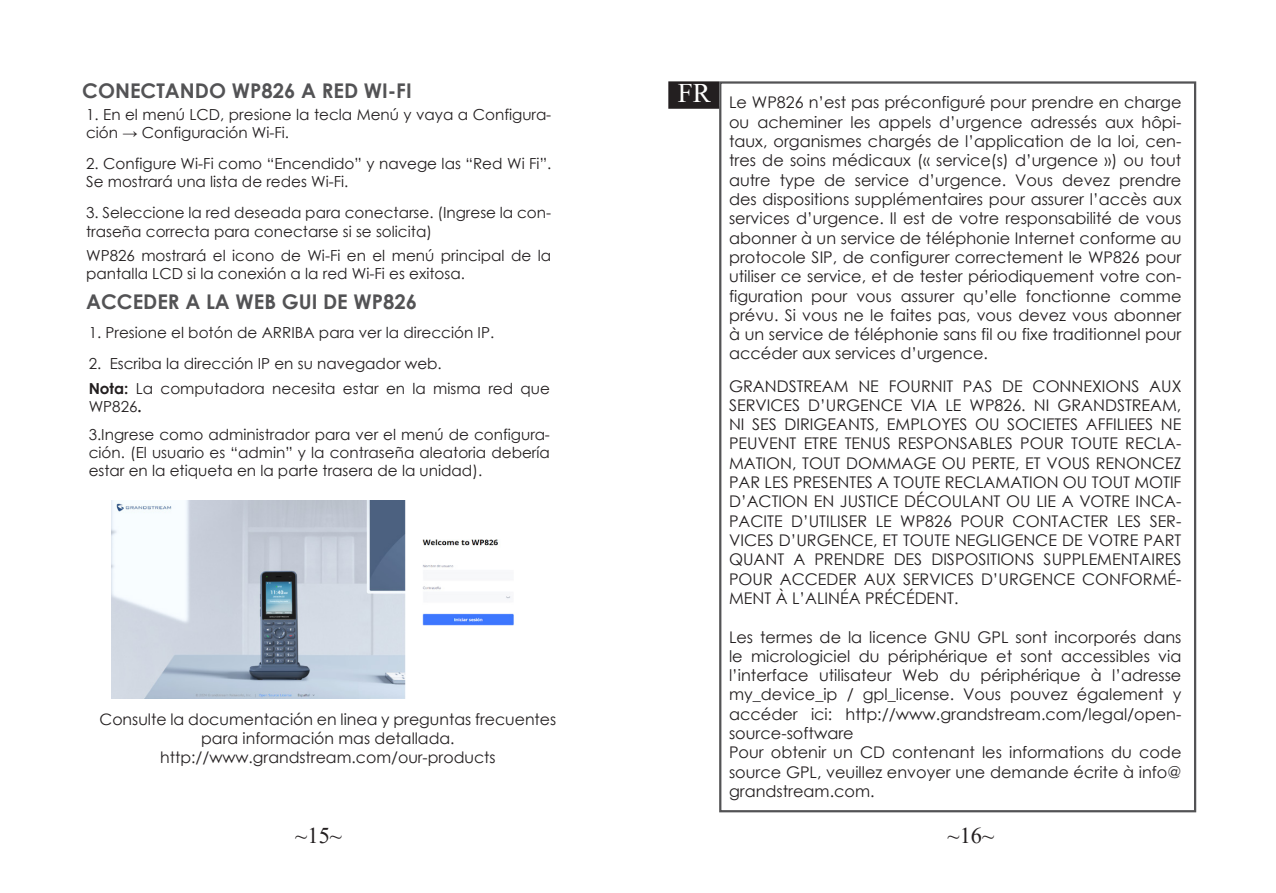
<style>
.page{position:relative;width:1276px;height:893px;background:#fff}
.page>*{position:absolute;margin:0;border:0;box-sizing:border-box;transform-origin:0 0}
.t1{font:27px "Times New Roman";color:#fff}
.t2{font:22.5px "Times New Roman";color:#231f20}
.t3{font:700 20.25px "Century Gothic";color:#535355}
.t4{font:16.2px/19.3px "Century Gothic";color:#231f20;text-align:justify}
.t5{font:15.75px/18.9px "Century Gothic";color:#231f20;text-align:center}
.t6{font:15.3px/18.2px "Century Gothic";color:#231f20}
.s1{font-weight:700}
</style>
<div class="page">
<img style="left:112px;top:500px;width:402px;height:198px">
<div style="left:719px;top:81px;width:477px;height:731px;border:2px solid #535355"></div>
<div style="left:669px;top:83px;width:50px;height:25px;background:#231f20"></div>
<div style="left:668px;top:81px;width:52px;height:28px;border:2px solid #231f20"></div>
<p class="t3" style="left:82px;top:75px;width:331px">CONECTANDO WP826 A RED WI-FI</p>
<p class="t6" style="left:86px;top:105px;width:466px">1. En el menú LCD, presione la tecla Menú y vaya a Configura&shy;ción → Configuración Wi-Fi.</p>
<p class="t6" style="left:86px;top:154px;width:466px">2. Configure Wi-Fi como “Encendido” y navege las “Red Wi Fi”.<br>Se mostrará una lista de redes Wi-Fi.</p>
<p class="t6" style="left:86px;top:203px;width:466px">3. Seleccione la red deseada para conectarse. (Ingrese la con&shy;traseña correcta para conectarse si se solicita)</p>
<p class="t6" style="left:86px;top:246px;width:466px">WP826 mostrará el icono de Wi-Fi en el menú principal de la pantalla LCD si la conexión a la red Wi-Fi es exitosa.</p>
<p class="t3" style="left:86px;top:286px;width:332px">ACCEDER A LA WEB GUI DE WP826</p>
<p class="t6" style="left:89px;top:323px;width:407px">1. Presione el botón de ARRIBA para ver la dirección IP.</p>
<p class="t6" style="left:89px;top:354px;width:355px">2. Escriba la dirección IP en su navegador web.</p>
<p class="t6" style="left:89px;top:379px;width:463px"><span class="s1">Nota:</span> La computadora necesita estar en la misma red que<br>WP826<span class="s1">.</span></p>
<p class="t6" style="left:89px;top:425px;width:463px;text-align:justify">3.Ingrese como administrador para ver el menú de configura&shy;ción. (El usuario es “admin” y la contraseña aleatoria debería estar en la etiqueta en la parte trasera de la unidad).</p>
<p class="t5" style="left:99px;top:709px;width:458px">Consulte la documentación en linea y preguntas frecuentes para información mas detallada.</p>
<p class="t5" style="left:160px;top:747px;width:337px">http://www.grandstream.com/our-products</p>
<p class="t1" style="left:678px;top:74px;width:35px">FR</p>
<p class="t4" style="left:729px;top:93px;width:454px">Le WP826 n’est pas préconfiguré pour prendre en charge ou acheminer les appels d’urgence adressés aux hôpi&shy;taux, organismes chargés de l’application de la loi, cen&shy;tres de soins médicaux (« service(s) d’urgence ») ou tout autre type de service d’urgence. Vous devez prendre des dispositions supplémentaires pour assurer l’accès aux services d’urgence. Il est de votre responsabilité de vous abonner à un service de téléphonie Internet conforme au protocole SIP, de configurer correctement le WP826 pour utiliser ce service, et de tester périodiquement votre con&shy;figuration pour vous assurer qu’elle fonctionne comme prévu. Si vous ne le faites pas, vous devez vous abonner à un service de téléphonie sans fil ou fixe traditionnel pour accéder aux services d’urgence.</p>
<p class="t4" style="left:729px;top:376px;width:454px">GRANDSTREAM NE FOURNIT PAS DE CONNEXIONS AUX SERVICES D’URGENCE VIA LE WP826. NI GRANDSTREAM, NI SES DIRIGEANTS, EMPLOYES OU SOCIETES AFFILIEES NE PEUVENT ETRE TENUS RESPONSABLES POUR TOUTE RECLA-MATION, TOUT DOMMAGE OU PERTE, ET VOUS RENONCEZ PAR LES PRESENTES A TOUTE RECLAMATION OU TOUT MOTIF D’ACTION EN JUSTICE DÉCOULANT OU LIE A VOTRE INCA-PACITE D’UTILISER LE WP826 POUR CONTACTER LES SER-VICES D’URGENCE, ET TOUTE NEGLIGENCE DE VOTRE PART QUANT A PRENDRE DES DISPOSITIONS SUPPLEMENTAIRES POUR ACCEDER AUX SERVICES D’URGENCE CONFORMÉ-MENT À L’ALINÉA PRÉCÉDENT.</p>
<p class="t4" style="left:729px;top:627px;width:454px">Les termes de la licence GNU GPL sont incorporés dans le micrologiciel du périphérique et sont accessibles via l’interface utilisateur Web du périphérique à l’adresse my_device_ip / gpl_license. Vous pouvez également y accéder ici: http://www.grandstream.com/legal/open&shy;source-software</p>
<p class="t4" style="left:729px;top:743px;width:454px">Pour obtenir un CD contenant les informations du code source GPL, veuillez envoyer une demande écrite à info@ grandstream.com.</p>
<h2 class="t2" style="left:295px;top:819px;width:48px">~15~</h2>
<h2 class="t2" style="left:947px;top:819px;width:48px">~16~</h2>
</div>
